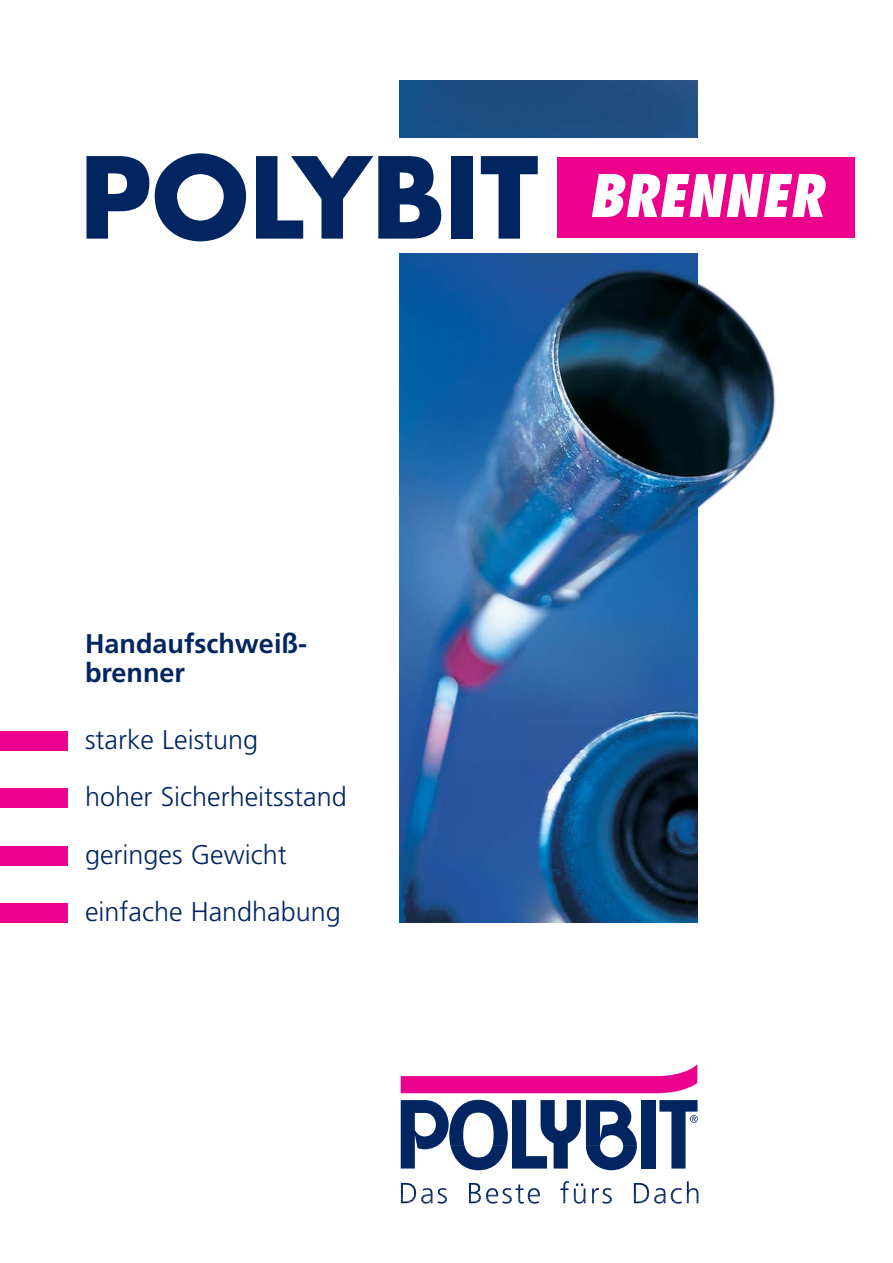
<style>
.page{position:relative;width:893px;height:1263px;background:#fff}
.page>*{position:absolute;margin:0;border:0;box-sizing:border-box;transform-origin:0 0}
.t1{font:700 109.5px "Futura";color:#002561}
.t2{font:300 27px/57.4px "Frutiger";color:#002561}
.t3{font:700 27px/28.7px "Frutiger";color:#002561}
</style>
<div class="page">
<img style="left:697px;top:81px;width:78px;height:842px">
<img style="left:400px;top:81px;width:297px;height:842px">
<div style="left:68px;top:138px;width:787px;height:115px;background:#fff"></div>
<div style="left:557px;top:157px;width:298px;height:81px;background:#ec008c"></div>
<div style="left:0;top:789px;width:68px;height:19px;background:#ec008c"></div>
<div style="left:0;top:846px;width:68px;height:19px;background:#ec008c"></div>
<div style="left:0;top:904px;width:68px;height:19px;background:#ec008c"></div>
<div style="left:0;top:731px;width:68px;height:19px;background:#ec008c"></div>
<div style="left:641px;top:1100px;width:15px;height:68px;background:#002561"></div>
<svg style="left:401px;top:1100px;width:236px;height:70px"></svg>
<svg style="left:401px;top:1064px;width:296px;height:29px"></svg>
<svg style="left:659px;top:1100px;width:39px;height:68px"></svg>
<svg style="left:401px;top:1181px;width:297px;height:22px"></svg>
<h1 class="t1" style="left:79px;top:148px;width:755px">POLYBIT <sup>BRENNER</sup></h1>
<p class="t3" style="left:85px;top:631px;width:223px">Handaufschweiß - brenner</p>
<p class="t2" style="left:85px;top:713px;width:263px">starke Leistung<br>hoher Sicherheitsstand geringes Gewicht einfache Handhabung</p>
</div>
